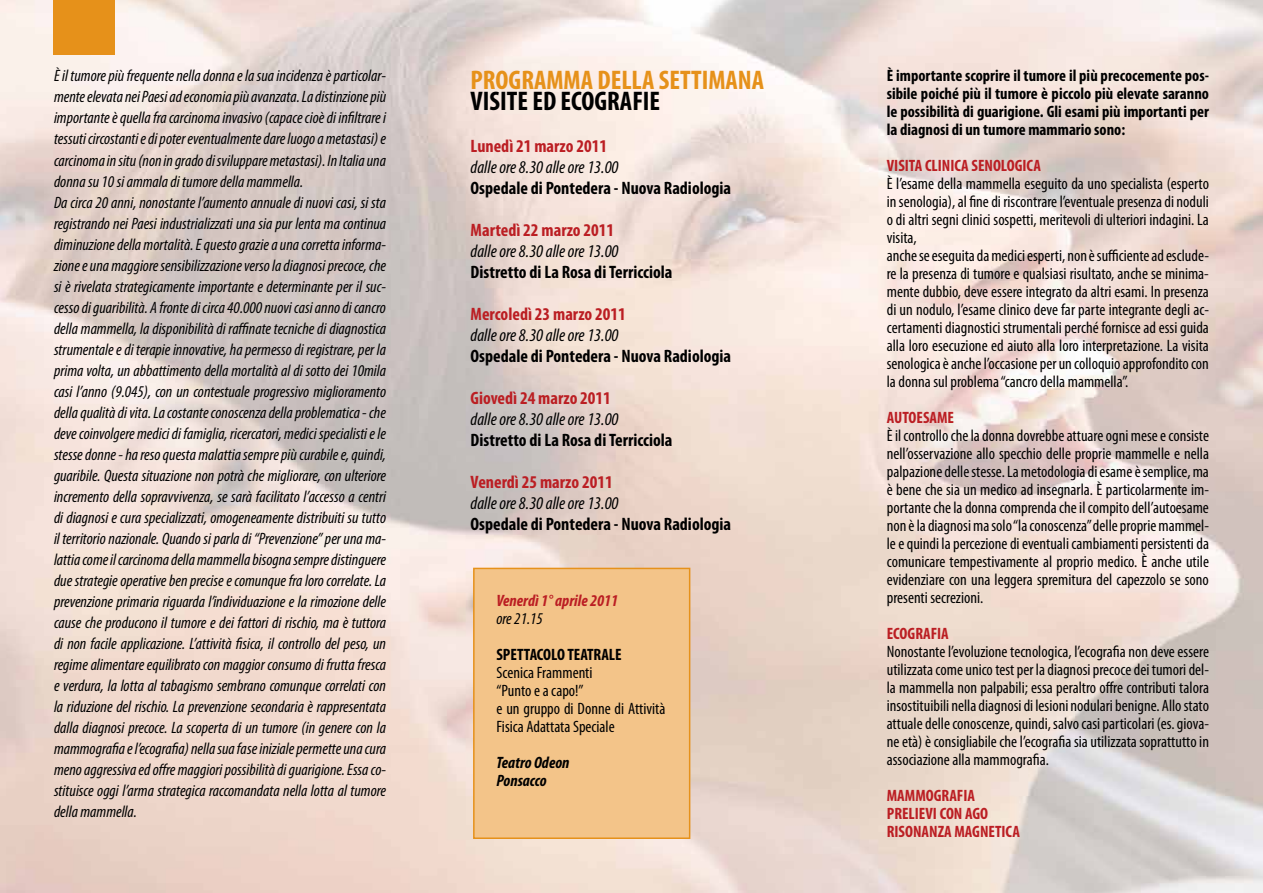
<style>
.page{position:relative;width:1263px;height:893px;background:#fff}
.page>*{position:absolute;margin:0;border:0;box-sizing:border-box;transform-origin:0 0}
.t1{font:700 condensed 27px "Myriad Pro";color:#e6911a}
.t2{font:700 condensed 27px "Myriad Pro";color:#000}
.t3{font:700 condensed 18px "Myriad Pro";color:#000}
.t4{font:italic condensed 18px "Myriad Pro";color:#000}
.t5{font:700 condensed 18px "Myriad Pro";color:#bb1e23}
.t6{font:italic condensed 16.5px/21px "Myriad Pro";color:#000}
.t7{font:condensed 16.5px/18px "Myriad Pro";color:#000}
.t8{font:700 condensed 16.5px/18px "Myriad Pro";color:#000;text-align:justify}
.t9{font:700 condensed 16.5px/18px "Myriad Pro";color:#bb1e23}
.t10{font:italic 700 condensed 16.5px "Myriad Pro";color:#bb1e23}
.t11{font:italic 700 condensed 16.5px/18px "Myriad Pro";color:#000}
</style>
<div class="page">
<img style="left:0;top:0;width:1263px;height:893px">
<div style="left:54px;top:0;width:61px;height:54px;background:#e6911a"></div>
<div style="left:473px;top:568px;width:217px;height:271px;background:#f3c489;border:2px solid #e6911a"></div>
<p class="t6" style="left:54px;top:65px;width:334px">È il tumore più frequente nella donna e la sua incidenza è particolar&shy;mente elevata nei Paesi ad economia più avanzata. La distinzione più importante è quella fra carcinoma invasivo (capace cioè di infiltrare i tessuti circostanti e di poter eventualmente dare luogo a metastasi) e carcinoma in situ (non in grado di sviluppare metastasi). In Italia una donna su 10 si ammala di tumore della mammella.<br>Da circa 20 anni, nonostante l’aumento annuale di nuovi casi, si sta registrando nei Paesi industrializzati una sia pur lenta ma continua diminuzione della mortalità. E questo grazie a una corretta informa&shy;zione e una maggiore sensibilizzazione verso la diagnosi precoce, che si è rivelata strategicamente importante e determinante per il suc&shy;cesso di guaribilità. A fronte di circa 40.000 nuovi casi anno di cancro della mammella, la disponibilità di raffinate tecniche di diagnostica strumentale e di terapie innovative, ha permesso di registrare, per la prima volta, un abbattimento della mortalità al di sotto dei 10mila casi l’anno (9.045), con un contestuale progressivo miglioramento della qualità di vita. La costante conoscenza della problematica - che deve coinvolgere medici di famiglia, ricercatori, medici specialisti e le stesse donne - ha reso questa malattia sempre più curabile e, quindi, guaribile. Questa situazione non potrà che migliorare, con ulteriore incremento della sopravvivenza, se sarà facilitato l’accesso a centri di diagnosi e cura specializzati, omogeneamente distribuiti su tutto il territorio nazionale. Quando si parla di “Prevenzione” per una ma&shy;lattia come il carcinoma della mammella bisogna sempre distinguere due strategie operative ben precise e comunque fra loro correlate. La prevenzione primaria riguarda l’individuazione e la rimozione delle cause che producono il tumore e dei fattori di rischio, ma è tuttora di non facile applicazione. L’attività fisica, il controllo del peso, un regime alimentare equilibrato con maggior consumo di frutta fresca e verdura, la lotta al tabagismo sembrano comunque correlati con la riduzione del rischio. La prevenzione secondaria è rappresentata dalla diagnosi precoce. La scoperta di un tumore (in genere con la mammografia e l’ecografia) nella sua fase iniziale permette una cura meno aggressiva ed offre maggiori possibilità di guarigione. Essa co&shy;stituisce oggi l’arma strategica raccomandata nella lotta al tumore della mammella.</p>
<p class="t8" style="left:887px;top:66px;width:324px">È importante scoprire il tumore il più precocemente pos&shy;sibile poiché più il tumore è piccolo più elevate saranno le possibilità di guarigione. Gli esami più importanti per la diagnosi di un tumore mammario sono:</p>
<h1 class="t1" style="left:471px;top:63px;width:295px">PROGRAMMA DELLA SETTIMANA</h1>
<h1 class="t2" style="left:471px;top:84px;width:191px">VISITE ED ECOGRAFIE</h1>
<p class="t5" style="left:471px;top:135px;width:138px">Lunedì 21 marzo 2011</p>
<p class="t4" style="left:471px;top:157px;width:149px">dalle ore 8.30 alle ore 13.00</p>
<p class="t3" style="left:471px;top:177px;width:262px">Ospedale di Pontedera - Nuova Radiologia</p>
<p class="t5" style="left:471px;top:219px;width:145px">Martedì 22 marzo 2011</p>
<p class="t4" style="left:471px;top:241px;width:149px">dalle ore 8.30 alle ore 13.00</p>
<p class="t3" style="left:471px;top:261px;width:203px">Distretto di La Rosa di Terricciola</p>
<p class="t5" style="left:471px;top:303px;width:157px">Mercoledì 23 marzo 2011</p>
<p class="t4" style="left:471px;top:325px;width:149px">dalle ore 8.30 alle ore 13.00</p>
<p class="t3" style="left:471px;top:345px;width:262px">Ospedale di Pontedera - Nuova Radiologia</p>
<p class="t5" style="left:471px;top:387px;width:142px">Giovedì 24 marzo 2011</p>
<p class="t4" style="left:471px;top:409px;width:149px">dalle ore 8.30 alle ore 13.00</p>
<p class="t3" style="left:471px;top:429px;width:203px">Distretto di La Rosa di Terricciola</p>
<p class="t5" style="left:471px;top:471px;width:144px">Venerdì 25 marzo 2011</p>
<p class="t4" style="left:471px;top:493px;width:149px">dalle ore 8.30 alle ore 13.00</p>
<p class="t3" style="left:471px;top:513px;width:262px">Ospedale di Pontedera - Nuova Radiologia</p>
<p class="t9" style="left:887px;top:156px;width:156px">VISITA CLINICA SENOLOGICA</p>
<p class="t7" style="left:887px;top:174px;width:324px">È l’esame della mammella eseguito da uno specialista (esperto in senologia), al fine di riscontrare l’eventuale presenza di noduli o di altri segni clinici sospetti, meritevoli di ulteriori indagini. La visita,<br>anche se eseguita da medici esperti, non è sufficiente ad esclude&shy;re la presenza di tumore e qualsiasi risultato, anche se minima&shy;mente dubbio, deve essere integrato da altri esami. In presenza di un nodulo, l’esame clinico deve far parte integrante degli ac&shy;certamenti diagnostici strumentali perché fornisce ad essi guida alla loro esecuzione ed aiuto alla loro interpretazione. La visita senologica è anche l’occasione per un colloquio approfondito con la donna sul problema “cancro della mammella”.</p>
<p class="t9" style="left:887px;top:408px;width:69px">AUTOESAME</p>
<p class="t7" style="left:887px;top:426px;width:324px;text-align:justify">È il controllo che la donna dovrebbe attuare ogni mese e consiste nell’osservazione allo specchio delle proprie mammelle e nella palpazione delle stesse. La metodologia di esame è semplice, ma è bene che sia un medico ad insegnarla. È particolarmente im&shy;portante che la donna comprenda che il compito dell’autoesame non è la diagnosi ma solo “la conoscenza” delle proprie mammel&shy;le e quindi la percezione di eventuali cambiamenti persistenti da comunicare tempestivamente al proprio medico. È anche utile evidenziare con una leggera spremitura del capezzolo se sono presenti secrezioni.</p>
<p class="t9" style="left:887px;top:624px;width:63px">ECOGRAFIA</p>
<p class="t7" style="left:887px;top:642px;width:324px;text-align:justify">Nonostante l’evoluzione tecnologica, l’ecografia non deve essere utilizzata come unico test per la diagnosi precoce dei tumori del&shy;la mammella non palpabili; essa peraltro offre contributi talora insostituibili nella diagnosi di lesioni nodulari benigne. Allo stato attuale delle conoscenze, quindi, salvo casi particolari (es. giova&shy;ne età) è consigliabile che l’ecografia sia utilizzata soprattutto in associazione alla mammografia.</p>
<p class="t9" style="left:887px;top:786px;width:135px">MAMMOGRAFIA<br>PRELIEVI CON AGO<br>RISONANZA MAGNETICA</p>
<p class="t10" style="left:496px;top:590px;width:123px">Venerdì 1° aprile 2011</p>
<p class="t6" style="left:496px;top:608px;width:48px">ore 21.15</p>
<p class="t8" style="left:496px;top:645px;width:127px">SPETTACOLO TEATRALE</p>
<p class="t7" style="left:496px;top:663px;width:170px">Scenica Frammenti<br>“Punto e a capo!”<br>e un gruppo di Donne di Attività<br>Fisica Adattata Speciale</p>
<p class="t11" style="left:496px;top:753px;width:75px">Teatro Odeon<br>Ponsacco</p>
</div>
